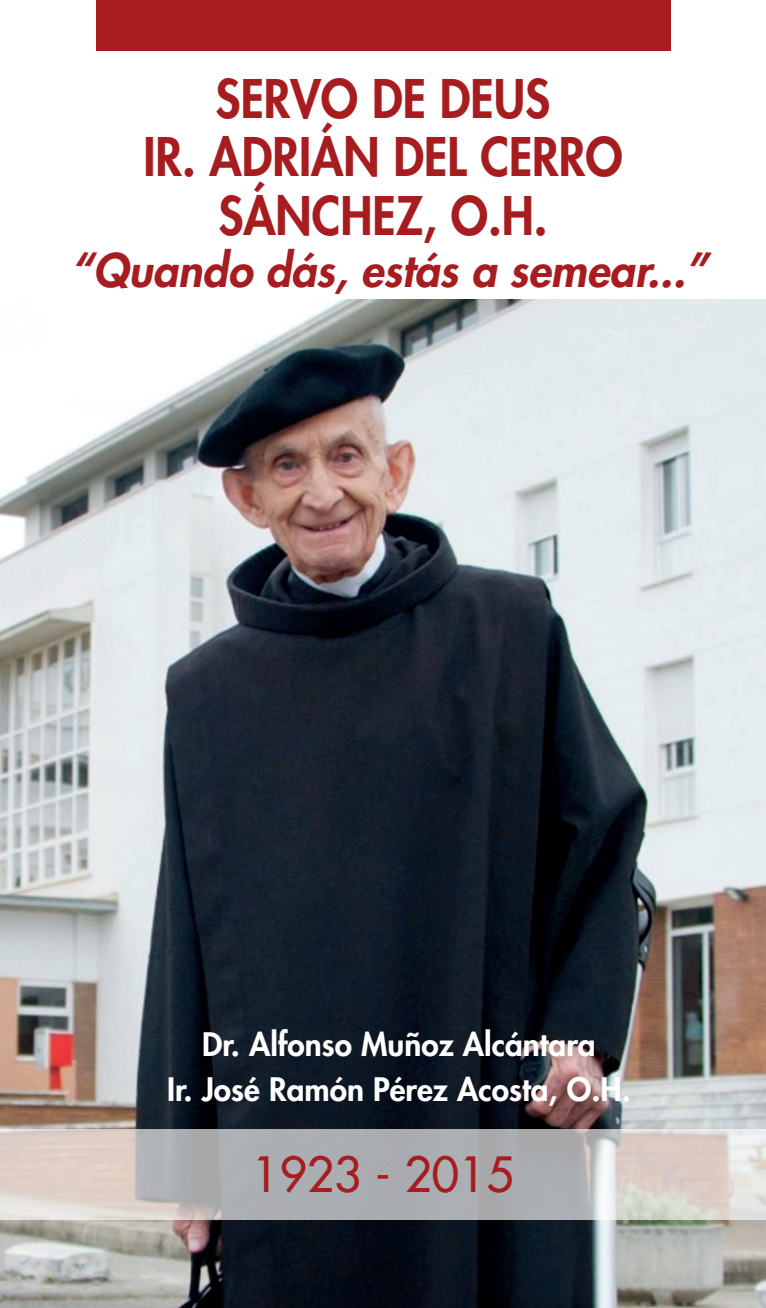
<style>
.page{position:relative;width:766px;height:1308px;background:#fff}
.page>*{position:absolute;margin:0;border:0;box-sizing:border-box;transform-origin:0 0}
.t1{font:800 51.75px/58.5px "Futura";color:#a61c1f;text-align:center;scale:.92 1}
.t2{font:47.25px "Futura";color:#a61c1f}
.t3{font:italic 800 45px "Futura";color:#a61c1f}
.t4{font:800 31.5px/45px "Futura";color:#fff;text-align:center}
</style>
<div class="page">
<div style="left:96px;top:0;width:574px;height:51px;background:#a61c1f"></div>
<img style="left:0;top:300px;width:765px;height:1007px">
<svg style="left:0;top:1129px;width:765px;height:91px;background:#c0bebd"></svg>
<h1 class="t1" style="left:143px;top:69px;width:522px">SERVO DE DEUS<br>IR. ADRIÁN DEL CERRO<br>SÁNCHEZ, O.H.</h1>
<h3 class="t3" style="left:71px;top:240px;width:638px">“Quando dás, estás a semear...”</h3>
<p class="t4" style="left:167px;top:1021px;width:465px">Dr. Alfonso Muñoz Alcántara<br>Ir. José Ramón Pérez Acosta, O.H.</p>
<h2 class="t2" style="left:252px;top:1144px;width:263px">1923 - 2015</h2>
</div>
